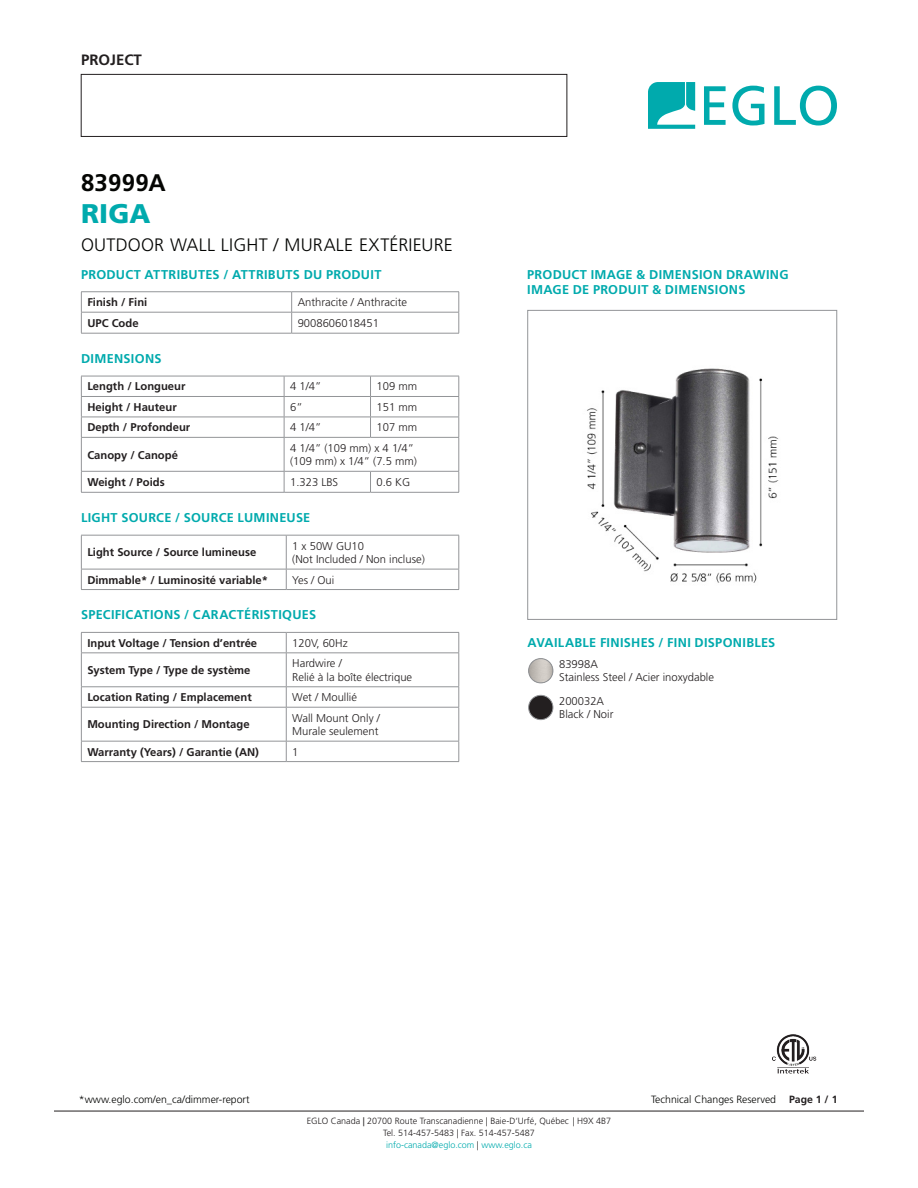
<style>
.page{position:relative;width:918px;height:1188px;background:#fff}
.page>*{position:absolute;margin:0;border:0;box-sizing:border-box;transform-origin:0 0}
.t1{font:900 27px "Frutiger LT Std";color:#00aaad}
.t2{font:700 24px "Frutiger LT Std";letter-spacing:.01em;color:#040503}
.t3{font:300 18px "Frutiger LT Std";letter-spacing:.015em;color:#040503}
.t4{font:700 15px "Frutiger LT Std";color:#231f20}
.t5{font:700 12.75px/15.3px "Frutiger LT Std";letter-spacing:.02em;color:#00aaad}
.t6{font:300 11.25px "Frutiger LT Std";color:#231f20}
.t7{font:700 11.25px "Frutiger LT Std";color:#231f20}
.t8{font:300 10.5px "Frutiger LT Std";color:#040503}
.t9{font:700 10.5px "Frutiger LT Std";color:#231f20}
.t10{font:300 9px/12px "Frutiger LT Std";color:#231f20;text-align:center}
.s1{font-weight:400}
.s2{color:#00aaad}
</style>
<div class="page">
<hr style="left:54px;top:1111px;width:810px;height:1px;background:#231f20">
<svg style="left:704px;top:86px;width:22px;height:39px"></svg>
<svg style="left:732px;top:86px;width:33px;height:40px"></svg>
<svg style="left:774px;top:86px;width:63px;height:40px"></svg>
<svg style="left:648px;top:82px;width:47px;height:47px"></svg>
<div style="left:81px;top:74px;width:486px;height:63px;border:1px solid #231f20"></div>
<hr style="left:81px;top:291px;width:211px;height:1px;background:#939598">
<hr style="left:292px;top:291px;width:167px;height:1px;background:#939598">
<hr style="left:81px;top:312px;width:211px;height:1px;background:#939598">
<svg style="left:81px;top:292px;width:1px;height:41px"></svg>
<hr style="left:292px;top:312px;width:167px;height:1px;background:#939598">
<svg style="left:291px;top:292px;width:1px;height:41px"></svg>
<svg style="left:459px;top:292px;width:1px;height:41px"></svg>
<hr style="left:81px;top:333px;width:211px;height:1px;background:#939598">
<hr style="left:292px;top:333px;width:167px;height:1px;background:#939598">
<hr style="left:81px;top:376px;width:203px;height:1px;background:#939598">
<hr style="left:284px;top:376px;width:87px;height:1px;background:#939598">
<hr style="left:371px;top:376px;width:88px;height:1px;background:#939598">
<hr style="left:81px;top:396px;width:203px;height:1px;background:#939598">
<hr style="left:284px;top:396px;width:87px;height:1px;background:#939598">
<hr style="left:371px;top:396px;width:88px;height:1px;background:#939598">
<hr style="left:81px;top:417px;width:203px;height:1px;background:#939598">
<svg style="left:81px;top:376px;width:1px;height:61px"></svg>
<hr style="left:284px;top:417px;width:87px;height:1px;background:#939598">
<svg style="left:284px;top:376px;width:1px;height:61px"></svg>
<hr style="left:371px;top:417px;width:88px;height:1px;background:#939598">
<svg style="left:370px;top:376px;width:1px;height:61px"></svg>
<svg style="left:459px;top:376px;width:1px;height:61px"></svg>
<hr style="left:81px;top:437px;width:203px;height:1px;background:#939598">
<hr style="left:81px;top:438px;width:1px;height:33px;background:#939598">
<hr style="left:284px;top:437px;width:87px;height:1px;background:#939598">
<hr style="left:284px;top:438px;width:1px;height:33px;background:#939598">
<hr style="left:371px;top:437px;width:88px;height:1px;background:#939598">
<hr style="left:459px;top:438px;width:1px;height:33px;background:#939598">
<hr style="left:81px;top:471px;width:203px;height:1px;background:#939598">
<svg style="left:81px;top:472px;width:1px;height:20px"></svg>
<hr style="left:284px;top:471px;width:87px;height:1px;background:#939598">
<svg style="left:284px;top:472px;width:1px;height:20px"></svg>
<hr style="left:371px;top:471px;width:88px;height:1px;background:#939598">
<svg style="left:370px;top:472px;width:1px;height:20px"></svg>
<svg style="left:459px;top:472px;width:1px;height:20px"></svg>
<hr style="left:81px;top:492px;width:203px;height:1px;background:#939598">
<hr style="left:284px;top:492px;width:87px;height:1px;background:#939598">
<hr style="left:371px;top:492px;width:88px;height:1px;background:#939598">
<hr style="left:81px;top:535px;width:205px;height:1px;background:#939598">
<hr style="left:81px;top:535px;width:1px;height:34px;background:#939598">
<hr style="left:286px;top:535px;width:173px;height:1px;background:#939598">
<hr style="left:286px;top:535px;width:1px;height:34px;background:#939598">
<hr style="left:459px;top:535px;width:1px;height:34px;background:#939598">
<hr style="left:81px;top:569px;width:205px;height:1px;background:#939598">
<svg style="left:81px;top:569px;width:1px;height:20px"></svg>
<hr style="left:286px;top:569px;width:173px;height:1px;background:#939598">
<svg style="left:286px;top:569px;width:1px;height:20px"></svg>
<svg style="left:459px;top:569px;width:1px;height:20px"></svg>
<hr style="left:81px;top:589px;width:205px;height:1px;background:#939598">
<hr style="left:286px;top:589px;width:173px;height:1px;background:#939598">
<hr style="left:81px;top:632px;width:205px;height:1px;background:#939598">
<svg style="left:81px;top:633px;width:1px;height:20px"></svg>
<hr style="left:286px;top:632px;width:173px;height:1px;background:#939598">
<svg style="left:286px;top:633px;width:1px;height:20px"></svg>
<svg style="left:459px;top:633px;width:1px;height:20px"></svg>
<hr style="left:81px;top:653px;width:205px;height:1px;background:#939598">
<hr style="left:81px;top:653px;width:1px;height:33px;background:#939598">
<hr style="left:286px;top:653px;width:173px;height:1px;background:#939598">
<hr style="left:286px;top:653px;width:1px;height:33px;background:#939598">
<hr style="left:459px;top:653px;width:1px;height:33px;background:#939598">
<hr style="left:81px;top:686px;width:205px;height:1px;background:#939598">
<svg style="left:81px;top:687px;width:1px;height:20px"></svg>
<hr style="left:286px;top:686px;width:173px;height:1px;background:#939598">
<svg style="left:286px;top:687px;width:1px;height:20px"></svg>
<svg style="left:459px;top:687px;width:1px;height:20px"></svg>
<hr style="left:81px;top:707px;width:205px;height:1px;background:#939598">
<hr style="left:81px;top:707px;width:1px;height:34px;background:#939598">
<hr style="left:286px;top:707px;width:173px;height:1px;background:#939598">
<hr style="left:286px;top:707px;width:1px;height:34px;background:#939598">
<hr style="left:459px;top:707px;width:1px;height:34px;background:#939598">
<hr style="left:81px;top:741px;width:205px;height:1px;background:#939598">
<svg style="left:81px;top:741px;width:1px;height:20px"></svg>
<hr style="left:286px;top:741px;width:173px;height:1px;background:#939598">
<svg style="left:286px;top:741px;width:1px;height:20px"></svg>
<svg style="left:459px;top:741px;width:1px;height:20px"></svg>
<hr style="left:81px;top:761px;width:205px;height:1px;background:#939598">
<hr style="left:286px;top:761px;width:173px;height:1px;background:#939598">
<img style="left:773px;top:1034px;width:44px;height:40px">
<img style="left:587px;top:368px;width:192px;height:215px">
<div style="left:527px;top:310px;width:310px;height:310px;border:1px solid #939598"></div>
<img style="left:529px;top:659px;width:24px;height:24px;border-radius:12px">
<div style="left:529px;top:659px;width:24px;height:24px;border:1px solid #939598;border-radius:50%"></div>
<div style="left:529px;top:695px;width:24px;height:25px;background:#231f20;border-radius:50%"></div>
<div style="left:529px;top:695px;width:24px;height:25px;border:1px solid #939598;border-radius:50%"></div>
<h3 class="t4" style="left:81px;top:51px;width:62px">PROJECT</h3>
<p class="t2" style="left:81px;top:168px;width:86px">83999A</p>
<p class="t1" style="left:81px;top:197px;width:71px">RIGA</p>
<p class="t3" style="left:81px;top:235px;width:373px">OUTDOOR WALL LIGHT / MURALE EXTÉRIEURE</p>
<p class="t5" style="left:81px;top:267px;width:302px">PRODUCT ATTRIBUTES / ATTRIBUTS DU PRODUIT</p>
<p class="t7" style="left:87px;top:296px;width:62px">Finish / Fini</p>
<p class="t6" style="left:298px;top:296px;width:111px">Anthracite / Anthracite</p>
<p class="t7" style="left:87px;top:316px;width:53px">UPC Code</p>
<p class="t6" style="left:298px;top:316px;width:83px">9008606018451</p>
<p class="t5" style="left:81px;top:351px;width:82px">DIMENSIONS</p>
<p class="t7" style="left:87px;top:380px;width:100px">Length / Longueur</p>
<p class="t6" style="left:290px;top:380px;width:33px">4 1/4”</p>
<p class="t6" style="left:377px;top:380px;width:42px">109 mm</p>
<p class="t7" style="left:87px;top:400px;width:91px">Height / Hauteur</p>
<p class="t6" style="left:290px;top:401px;width:14px">6”</p>
<p class="t6" style="left:377px;top:401px;width:42px">151 mm</p>
<p class="t7" style="left:87px;top:421px;width:104px">Depth / Profondeur</p>
<p class="t6" style="left:290px;top:421px;width:33px">4 1/4”</p>
<p class="t6" style="left:377px;top:421px;width:42px">107 mm</p>
<p class="t7" style="left:87px;top:448px;width:92px">Canopy / Canopé</p>
<p class="t6" style="left:290px;top:442px;width:125px">4 1/4” (109 mm) x 4 1/4”</p>
<p class="t6" style="left:290px;top:455px;width:128px">(109 mm) x 1/4” (7.5 mm)</p>
<p class="t7" style="left:87px;top:476px;width:79px">Weight / Poids</p>
<p class="t6" style="left:290px;top:475px;width:50px">1.323 LBS</p>
<p class="t6" style="left:377px;top:475px;width:35px">0.6 KG</p>
<p class="t5" style="left:81px;top:510px;width:231px">LIGHT SOURCE / SOURCE LUMINEUSE</p>
<p class="t7" style="left:87px;top:546px;width:170px">Light Source / Source lumineuse</p>
<p class="t6" style="left:292px;top:539px;width:73px">1 x 50W GU10</p>
<p class="t6" style="left:292px;top:553px;width:134px">(Not Included / Non incluse)</p>
<p class="t7" style="left:87px;top:573px;width:182px">Dimmable* / Luminosité variable*</p>
<p class="t6" style="left:292px;top:573px;width:44px">Yes / Oui</p>
<p class="t5" style="left:81px;top:607px;width:237px">SPECIFICATIONS / CARACTÉRISTIQUES</p>
<p class="t7" style="left:87px;top:636px;width:171px">Input Voltage / Tension d’entrée</p>
<p class="t6" style="left:292px;top:637px;width:57px">120V, 60Hz</p>
<p class="t7" style="left:87px;top:664px;width:165px">System Type / Type de système</p>
<p class="t6" style="left:292px;top:657px;width:51px">Hardwire /</p>
<p class="t6" style="left:292px;top:671px;width:122px">Relié à la boîte électrique</p>
<p class="t7" style="left:87px;top:691px;width:166px">Location Rating / Emplacement</p>
<p class="t6" style="left:292px;top:691px;width:66px">Wet / Moullié</p>
<p class="t7" style="left:87px;top:718px;width:164px">Mounting Direction / Montage</p>
<p class="t6" style="left:292px;top:711px;width:89px">Wall Mount Only /</p>
<p class="t6" style="left:292px;top:725px;width:88px">Murale seulement</p>
<p class="t7" style="left:87px;top:745px;width:173px">Warranty (Years) / Garantie (AN)</p>
<p class="t6" style="left:292px;top:745px;width:8px">1</p>
<p class="t5" style="left:527px;top:267px;width:263px">PRODUCT IMAGE &amp; DIMENSION DRAWING<br>IMAGE DE PRODUIT &amp; DIMENSIONS</p>
<p class="t5" style="left:528px;top:635px;width:249px">AVAILABLE FINISHES / FINI DISPONIBLES</p>
<p class="t6" style="left:559px;top:658px;width:40px">83998A</p>
<p class="t6" style="left:559px;top:671px;width:157px">Stainless Steel / Acier inoxydable</p>
<p class="t6" style="left:559px;top:694px;width:47px">200032A</p>
<p class="t6" style="left:559px;top:708px;width:56px">Black / Noir</p>
<p class="t8" style="left:79px;top:1093px;width:172px">*www.eglo.com/en_ca/dimmer-report</p>
<p class="t8" style="left:651px;top:1093px;width:126px">Technical Changes Reserved</p>
<p class="t10" style="left:307px;top:1115px;width:306px">EGLO Canada <span class="s1">|</span> 20700 Route Transcanadienne | Baie-D‘Urfé, Québec | H9X 4B7<br>Tel. 514-457-5483 | Fax. 514-457-5487<br><span class="s2">info-canada@eglo.com</span> | <span class="s2">www.eglo.ca</span></p>
<p class="t9" style="left:789px;top:1093px;width:50px">Page 1 / 1</p>
</div>
